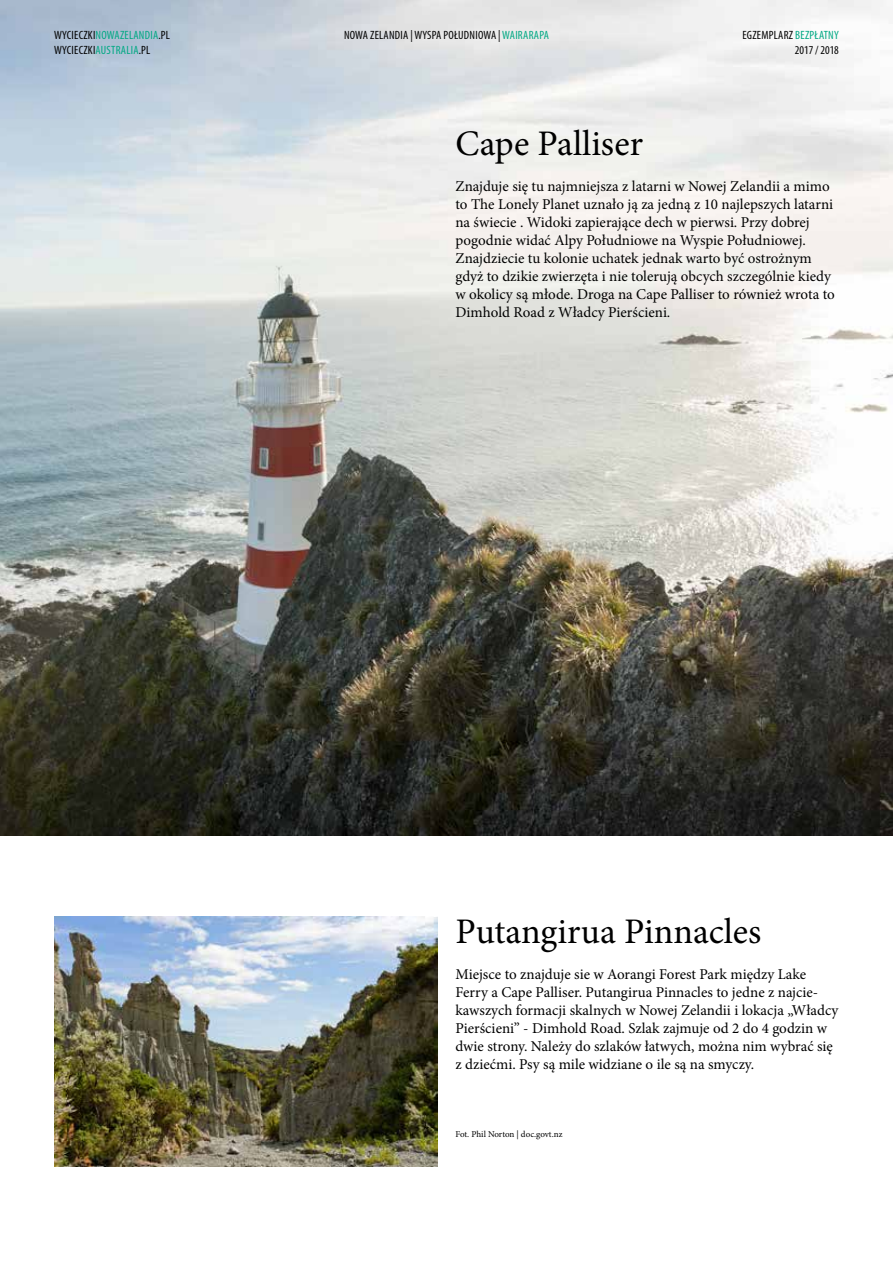
<style>
.page{position:relative;width:893px;height:1263px;background:#fff}
.page>*{position:absolute;margin:0;border:0;box-sizing:border-box;transform-origin:0 0}
.t1{font:36px "Minion Pro";color:#000}
.t2{font:15px/18px "Minion Pro";color:#000}
.t3{font:condensed 12px/14.4px "Myriad Pro";letter-spacing:.02em;color:#000;text-align:right}
.t4{font:9px "Minion Pro";color:#000}
.s1{color:#00a883}
</style>
<div class="page">
<img style="left:0;top:0;width:893px;height:835px">
<img style="left:54px;top:916px;width:383px;height:250px">
<p class="t3" style="left:54px;top:28px;width:117px;text-align:left">WYCIECZKI<span class="s1">NOWAZELANDIA</span>.PL<br>WYCIECZKI<span class="s1">AUSTRALIA</span>.PL</p>
<p class="t3" style="left:344px;top:28px;width:206px">NOWA ZELANDIA | WYSPA POŁUDNIOWA | <span class="s1">WAIRARAPA</span></p>
<p class="t3" style="left:742px;top:28px;width:98px">EGZEMPLARZ <span class="s1">BEZPŁATNY<br></span>2017 / 2018</p>
<h1 class="t1" style="left:455px;top:119px;width:189px">Cape Palliser</h1>
<p class="t2" style="left:455px;top:177px;width:381px">Znajduje się tu najmniejsza z latarni w Nowej Zelandii a mimo to The Lonely Planet uznało ją za jedną z 10 najlepszych latarni na świecie . Widoki zapierające dech w pierwsi. Przy dobrej pogodnie widać Alpy Południowe na Wyspie Południowej.<br>Znajdziecie tu kolonie uchatek jednak warto być ostrożnym gdyż to dzikie zwierzęta i nie tolerują obcych szczególnie kiedy w okolicy są młode. Droga na Cape Palliser to również wrota to Dimhold Road z Władcy Pierścieni.</p>
<h1 class="t1" style="left:455px;top:907px;width:307px">Putangirua Pinnacles</h1>
<p class="t2" style="left:455px;top:965px;width:385px">Miejsce to znajduje sie w Aorangi Forest Park między Lake Ferry a Cape Palliser. Putangirua Pinnacles to jedne z najcie&shy;kawszych formacji skalnych w Nowej Zelandii i lokacja „Władcy Pierścieni” - Dimhold Road. Szlak zajmuje od 2 do 4 godzin w dwie strony. Należy do szlaków łatwych, można nim wybrać się z dziećmi. Psy są mile widziane o ile są na smyczy.</p>
<p class="t4" style="left:455px;top:1128px;width:108px">Fot. Phil Norton | doc.govt.nz</p>
</div>
